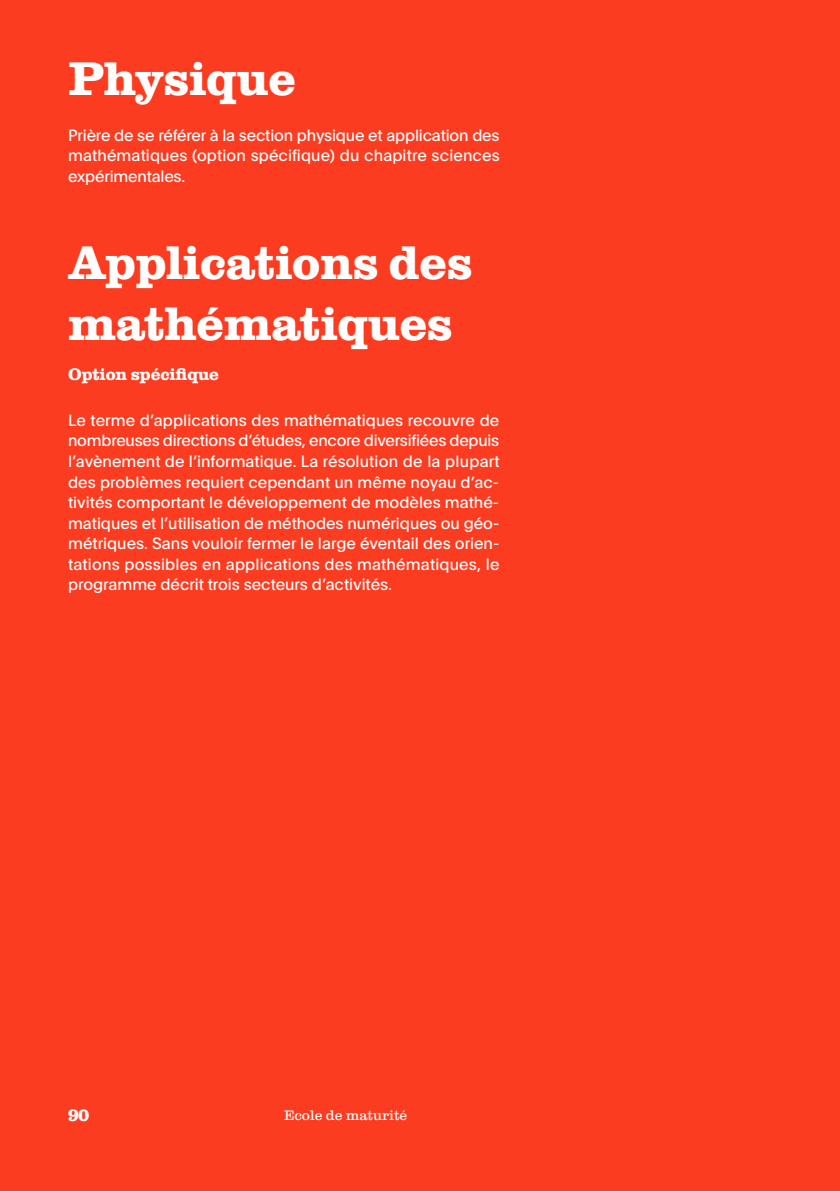
<style>
.page{position:relative;width:840px;height:1191px;background:#fff}
.page>*{position:absolute;margin:0;border:0;box-sizing:border-box;transform-origin:0 0}
.t1{font:700 48px/61px "Clarendon Graphic";color:#fff}
.t2{font:700 17px "Clarendon Graphic";color:#fff}
.t3{font:16px/20.4px "Plain";letter-spacing:.01em;color:#fff;text-align:justify}
.t4{font:14px "Clarendon Graphic";color:#fff}
</style>
<div class="page">
<div style="left:0;top:0;width:839px;height:1191px;background:#fc3c20"></div>
<h1 class="t1" style="left:68px;top:46px;width:229px">Physique</h1>
<p class="t3" style="left:68px;top:124px;width:433px">Prière de se référer à la section physique et application des mathématiques (option spécifique) du chapitre sciences expérimentales.</p>
<h1 class="t1" style="left:68px;top:230px;width:405px">Applications des mathématiques</h1>
<p class="t2" style="left:68px;top:362px;width:152px">Option spécifique</p>
<p class="t3" style="left:68px;top:409px;width:433px">Le terme d’applications des mathématiques recouvre de nombreuses directions d’études, encore diversifiées depuis l’avènement de l’informatique. La résolution de la plupart des problèmes requiert cependant un même noyau d’ac&shy;tivités comportant le développement de modèles mathé&shy;matiques et l’utilisation de méthodes numériques ou géo&shy;métriques. Sans vouloir fermer le large éventail des orien&shy;tations possibles en applications des mathématiques, le programme décrit trois secteurs d’activités.</p>
<p class="t2" style="left:68px;top:1103px;width:23px">90</p>
<p class="t4" style="left:283px;top:1105px;width:125px">Ecole de maturité</p>
</div>
